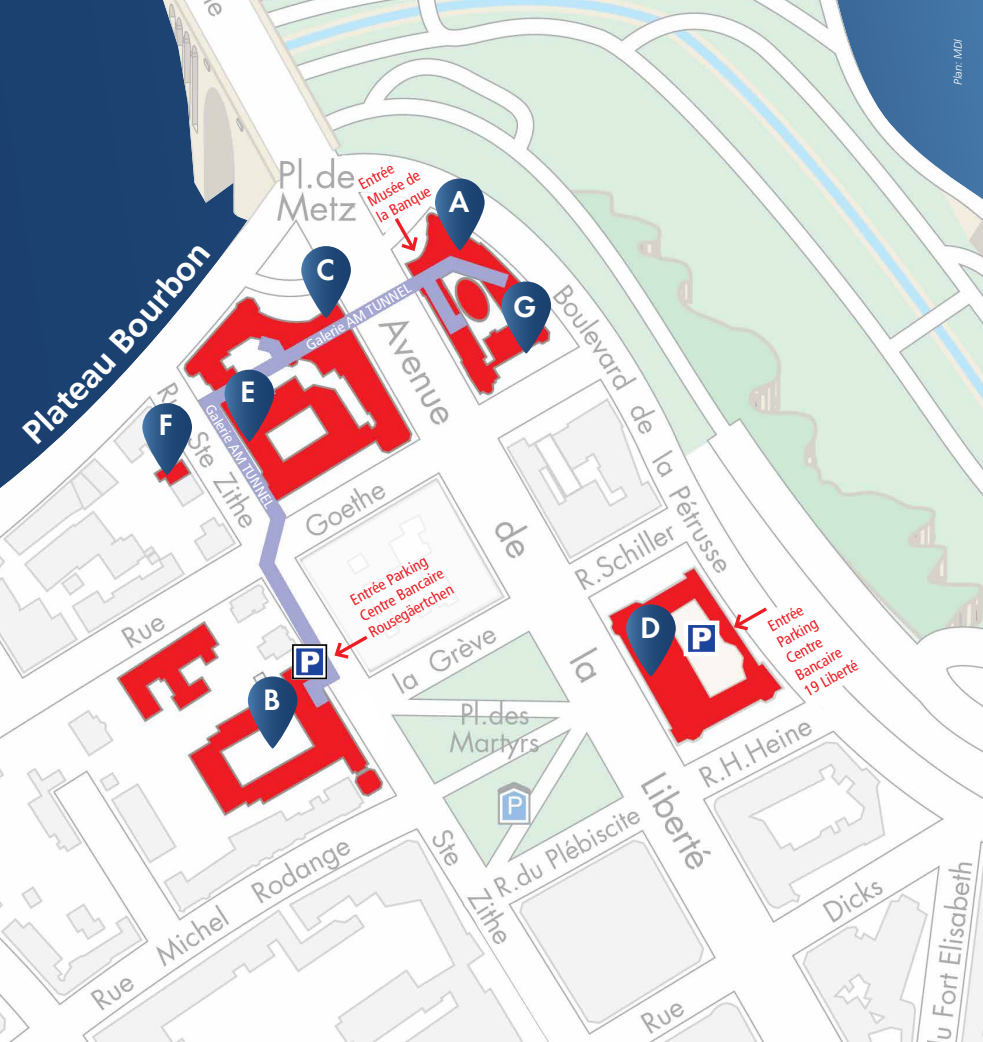
<style>
.page{position:relative;width:983px;height:1042px;background:#fff}
.page>*{position:absolute;margin:0;border:0;box-sizing:border-box;transform-origin:0 0}
.t1{font:600 30.62px "Futura T";color:#fff}
.t2{font:condensed 15.58px/18.7px "Frutiger";color:#ed1d24}
.t3{font:condensed 14.17px "Frutiger";color:#fff;scale:1.11 1}
.t4{font:italic 300 11.03px "Frutiger";color:#fff}
</style>
<div class="page">
<img style="left:0;top:0;width:982px;height:1042px">
<img style="left:297px;top:649px;width:25px;height:25px">
<div style="left:292px;top:644px;width:35px;height:35px;border:4px solid #fff"></div>
<img style="left:688px;top:625px;width:26px;height:26px">
<div style="left:683px;top:620px;width:36px;height:36px;border:4px solid #fff"></div>
<div style="left:292px;top:644px;width:35px;height:35px;border:2px solid #000"></div>
<svg style="left:344px;top:689px;width:43px;height:62px"></svg>
<svg style="left:301px;top:246px;width:50px;height:72px;background:#556e93"></svg>
<svg style="left:224px;top:370px;width:50px;height:72px;background:#4f4f76"></svg>
<svg style="left:142px;top:403px;width:50px;height:72px"></svg>
<svg style="left:248px;top:676px;width:49px;height:72px;background:#52688e"></svg>
<svg style="left:626px;top:604px;width:49px;height:72px;background:#504e74"></svg>
<svg style="left:501px;top:281px;width:50px;height:72px;background:#52587e"></svg>
<svg style="left:301px;top:483px;width:197px;height:187px"></svg>
<svg style="left:338px;top:161px;width:108px;height:92px"></svg>
<svg style="left:731px;top:588px;width:135px;height:127px"></svg>
<svg style="left:435px;top:178px;width:49px;height:73px;background:#53577d"></svg>
<svg style="left:22px;top:244px;width:188px;height:200px"></svg>
<h1 class="t1" style="left:158px;top:407px;width:16px">F</h1>
<h1 class="t1" style="left:240px;top:373px;width:17px">E</h1>
<p class="t3" style="left:216px;top:401px;width:109px;rotate:59deg">Galerie AM TUNNEL</p>
<h1 class="t1" style="left:263px;top:682px;width:19px">B</h1>
<h1 class="t1" style="left:316px;top:251px;width:20px">C</h1>
<p class="t2" style="left:355px;top:177px;width:60px;rotate:-29deg">Entrée<br>Musée de la Banque</p>
<p class="t3" style="left:303px;top:339px;width:109px;rotate:-30deg">Galerie AM TUNNEL</p>
<h1 class="t1" style="left:449px;top:184px;width:22px">A</h1>
<p class="t2" style="left:347px;top:593px;width:96px;rotate:-29deg">Entrée Parking<br>Centre Bancaire<br>Rousegäertchen</p>
<h1 class="t1" style="left:513px;top:289px;width:25px">G</h1>
<h1 class="t1" style="left:640px;top:610px;width:22px">D</h1>
<p class="t4" style="left:951px;top:85px;width:47px;rotate:-90deg">Plan: MDI</p>
<p class="t2" style="left:764px;top:619px;width:60px;rotate:-29deg">Entrée<br>Parking<br>Centre<br>Bancaire<br>19 Liberté</p>
</div>
